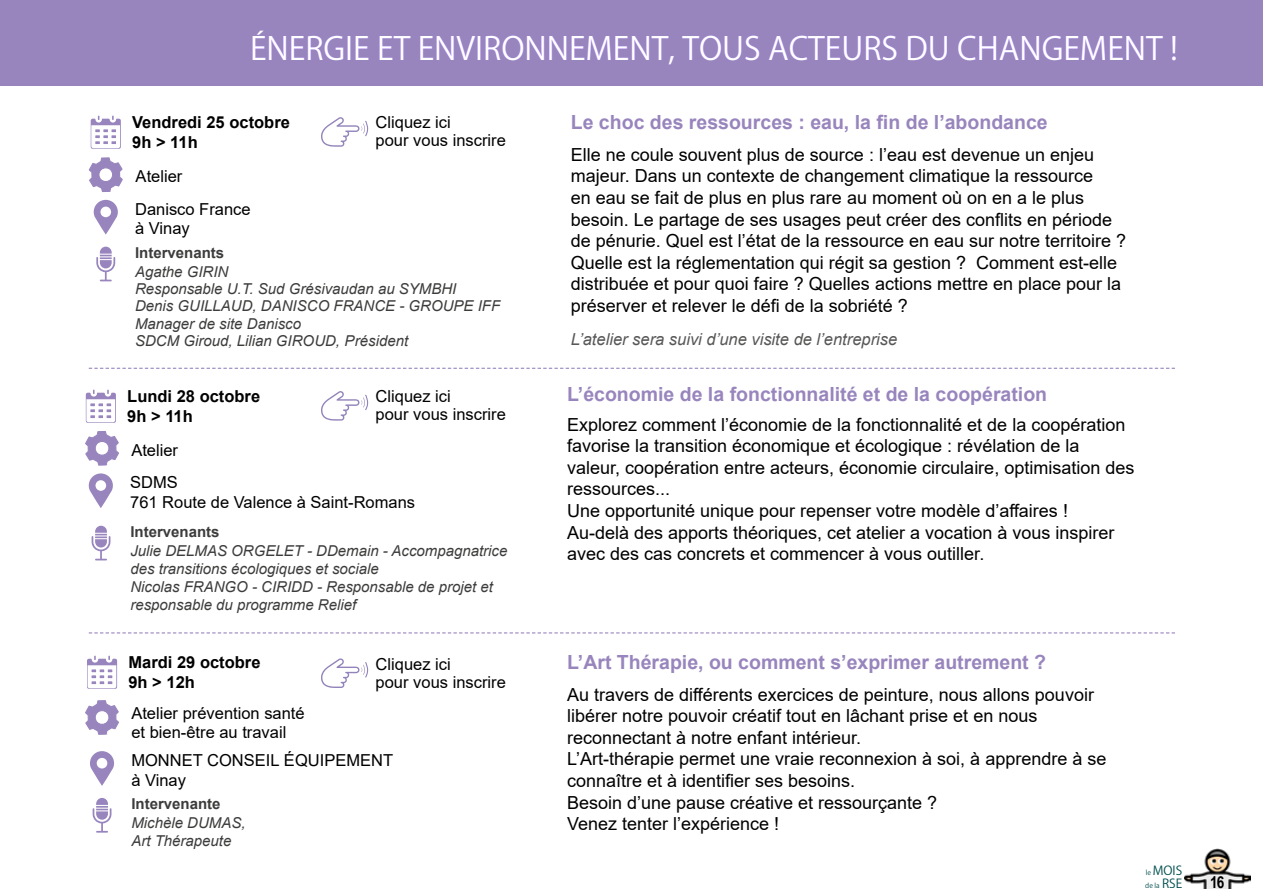
<style>
.page{position:relative;width:1263px;height:893px;background:#fff}
.page>*{position:absolute;margin:0;border:0;box-sizing:border-box;transform-origin:0 0}
.t1{font:31.5px "Koz Go Pr 6 N";color:#fff}
.t2{font:700 19.5px "Arial";color:#9885bd}
.t3{font:18px/21.6px "Arial";color:#000}
.t4{font:16.5px/19.8px "Arial";color:#000}
.t5{font:700 16.5px/19.8px "Arial";color:#000}
.t6{font:italic 16.5px "Arial";color:#575756}
.t7{font:700 16.5px "Arial Narrow";color:#000}
.t8{font:italic 15px/17.2px "Arial";color:#3c3c3b}
.t9{font:700 15px "Arial";color:#3c3c3b}
.t10{font:12.3px "Koz Go Pr 6 N";color:#004e4f}
.t11{font:6.75px "Koz Go Pr 6 N";color:#004e4f}
.s1{font-size:6.75px}
.s2{font-size:12.3px}
</style>
<div class="page">
<img style="left:1185px;top:848px;width:65px;height:41px">
<div style="left:0;top:0;width:1263px;height:85px;background:#9885bd"></div>
<svg style="left:85px;top:389px;width:31px;height:34px"></svg>
<svg style="left:89px;top:473px;width:24px;height:35px"></svg>
<svg style="left:85px;top:431px;width:34px;height:35px"></svg>
<svg style="left:92px;top:526px;width:18px;height:34px"></svg>
<svg style="left:87px;top:655px;width:31px;height:34px"></svg>
<svg style="left:90px;top:751px;width:24px;height:35px"></svg>
<svg style="left:85px;top:700px;width:34px;height:35px"></svg>
<svg style="left:93px;top:798px;width:18px;height:35px"></svg>
<svg style="left:89px;top:632px;width:1086px;height:1px"></svg>
<svg style="left:89px;top:368px;width:1086px;height:1px"></svg>
<svg style="left:90px;top:115px;width:31px;height:34px"></svg>
<svg style="left:94px;top:200px;width:24px;height:35px"></svg>
<svg style="left:89px;top:157px;width:34px;height:35px"></svg>
<svg style="left:96px;top:247px;width:19px;height:34px"></svg>
<svg style="left:321px;top:117px;width:48px;height:30px"></svg>
<svg style="left:321px;top:391px;width:48px;height:30px"></svg>
<svg style="left:321px;top:658px;width:48px;height:30px"></svg>
<h1 class="t1" style="left:250px;top:30px;width:929px">ÉNERGIE ET ENVIRONNEMENT, TOUS ACTEURS DU CHANGEMENT !</h1>
<p class="t5" style="left:132px;top:113px;width:159px">Vendredi 25 octobre<br>9h &gt; 11h</p>
<p class="t4" style="left:135px;top:166px;width:49px">Atelier</p>
<p class="t4" style="left:135px;top:199px;width:117px">Danisco France à Vinay</p>
<p class="t9" style="left:135px;top:242px;width:91px">Intervenants</p>
<p class="t4" style="left:376px;top:113px;width:132px;line-height:18px">Cliquez ici<br>pour vous inscrire</p>
<p class="t8" style="left:135px;top:263px;width:367px">Agathe GIRIN<br>Responsable U.T. Sud Grésivaudan au SYMBHI<br>Denis GUILLAUD, DANISCO FRANCE - GROUPE IFF<br>Manager de site Danisco<br>SDCM Giroud, Lilian GIROUD, Président</p>
<p class="t5" style="left:127px;top:387px;width:134px">Lundi 28 octobre<br>9h &gt; 11h</p>
<p class="t4" style="left:131px;top:440px;width:48px">Atelier</p>
<p class="t4" style="left:376px;top:387px;width:132px;line-height:18px">Cliquez ici<br>pour vous inscrire</p>
<p class="t4" style="left:130px;top:472px;width:286px">SDMS<br>761 Route de Valence à Saint-Romans</p>
<p class="t9" style="left:130px;top:521px;width:91px">Intervenants</p>
<p class="t8" style="left:130px;top:542px;width:379px;line-height:18px">Julie DELMAS ORGELET - DDemain - Accompagnatrice des transitions écologiques et sociale<br>Nicolas FRANGO - CIRIDD - Responsable de projet et responsable du programme Relief</p>
<p class="t5" style="left:128px;top:653px;width:134px">Mardi 29 octobre<br>9h &gt; 12h</p>
<p class="t4" style="left:131px;top:703px;width:175px">Atelier prévention santé et bien-être au travail</p>
<p class="t4" style="left:376px;top:655px;width:132px;line-height:18px">Cliquez ici<br>pour vous inscrire</p>
<p class="t4" style="left:131px;top:750px;width:263px">MONNET CONSEIL ÉQUIPEMENT à Vinay</p>
<p class="t9" style="left:131px;top:793px;width:91px">Intervenante</p>
<p class="t2" style="left:571px;top:108px;width:478px">Le choc des ressources : eau, la fin de l’abondance</p>
<p class="t3" style="left:571px;top:144px;width:557px">Elle ne coule souvent plus de source : l’eau est devenue un enjeu majeur. Dans un contexte de changement climatique la ressource<br>en eau se fait de plus en plus rare au moment où on en a le plus besoin. Le partage de ses usages peut créer des conflits en période de pénurie. Quel est l’état de la ressource en eau sur notre territoire ?<br>Quelle est la réglementation qui régit sa gestion ? Comment est-elle distribuée et pour quoi faire ? Quelles actions mettre en place pour la préserver et relever le défi de la sobriété ?</p>
<p class="t6" style="left:571px;top:329px;width:328px">L’atelier sera suivi d’une visite de l’entreprise</p>
<p class="t2" style="left:567px;top:381px;width:482px">L’économie de la fonctionnalité et de la coopération</p>
<p class="t3" style="left:567px;top:413px;width:569px">Explorez comment l’économie de la fonctionnalité et de la coopération favorise la transition économique et écologique : révélation de la valeur, coopération entre acteurs, économie circulaire, optimisation des ressources...<br>Une opportunité unique pour repenser votre modèle d’affaires !<br>Au-delà des apports théoriques, cet atelier a vocation à vous inspirer avec des cas concrets et commencer à vous outiller.</p>
<p class="t2" style="left:567px;top:648px;width:480px">L’Art Thérapie, ou comment s’exprimer autrement ?</p>
<p class="t3" style="left:567px;top:683px;width:541px">Au travers de différents exercices de peinture, nous allons pouvoir libérer notre pouvoir créatif tout en lâchant prise et en nous reconnectant à notre enfant intérieur.<br>L’Art-thérapie permet une vraie reconnexion à soi, à apprendre à se connaître et à identifier ses besoins.<br>Besoin d’une pause créative et ressourçante ?</p>
<p class="t8" style="left:131px;top:815px;width:116px">Michèle DUMAS,</p>
<p class="t3" style="left:567px;top:813px;width:214px">Venez tenter l’expérience !</p>
<p class="t8" style="left:131px;top:833px;width:102px">Art Thérapeute</p>
<p class="t10" style="left:1146px;top:864px;width:38px"><span class="s1">le</span> MOIS</p>
<p class="t11" style="left:1145px;top:881px;width:38px">de la <span class="s2">RSE</span></p>
<p class="t7" style="left:1210px;top:870px;width:16px">16</p>
</div>
